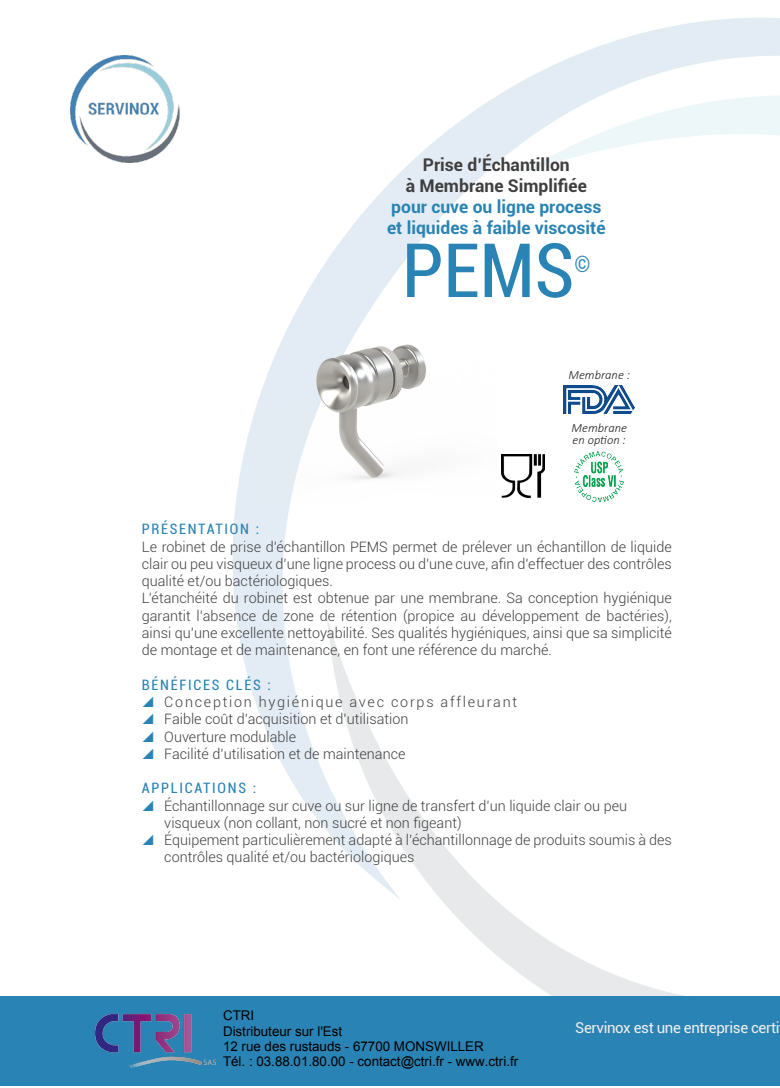
<style>
.page{position:relative;width:780px;height:1088px;background:#fff}
.page>*{position:absolute;margin:0;border:0;box-sizing:border-box;transform-origin:0 0}
.t1{font:condensed 75px "Roboto";color:#2983b4}
.t2{font:condensed 22.5px "Roboto";color:#2983b4}
.t3{font:700 17.5px "Roboto";color:#2983b4}
.t4{font:700 17.5px "Roboto";color:#403f40}
.t5{font:15px "Roboto";letter-spacing:-.025em;color:#f3f0f1}
.t6{font:300 14.38px/17.2px "Roboto";color:#403f40}
.t7{font:condensed 14.38px "Roboto";letter-spacing:.12em;color:#2983b4}
.t8{font:300 14.38px "Roboto";letter-spacing:.12em;color:#403f40}
.t9{font:13.38px/15.4px "Arial";color:#000}
.t10{font:italic 300 12.5px "Calibri";color:#231f20}
</style>
<div class="page">
<img style="left:233px;top:18px;width:547px;height:978px">
<img style="left:252px;top:306px;width:244px;height:195px">
<img style="left:563px;top:385px;width:71px;height:29px">
<img style="left:501px;top:455px;width:43px;height:42px">
<img style="left:574px;top:452px;width:50px;height:49px">
<div style="left:0;top:996px;width:780px;height:89px;background:#2983b4"></div>
<img style="left:95px;top:1013px;width:121px;height:54px">
<img style="left:70px;top:55px;width:110px;height:108px">
<p class="t4" style="left:423px;top:152px;width:148px">Prise d’Échantillon</p>
<p class="t4" style="left:406px;top:173px;width:182px">à Membrane Simplifiée</p>
<p class="t3" style="left:391px;top:194px;width:212px">pour cuve ou ligne process</p>
<p class="t3" style="left:387px;top:215px;width:220px">et liquides à faible viscosité</p>
<p class="t1" style="left:402px;top:218px;width:174px">PEMS</p>
<p class="t2" style="left:574px;top:248px;width:18px">©</p>
<p class="t10" style="left:568px;top:367px;width:63px">Membrane :</p>
<p class="t10" style="left:571px;top:420px;width:57px">Membrane</p>
<p class="t10" style="left:572px;top:432px;width:55px">en option :</p>
<p class="t7" style="left:142px;top:519px;width:119px">PRÉSENTATION :</p>
<p class="t6" style="left:142px;top:537px;width:531px;text-align:justify">Le robinet de prise d’échantillon PEMS permet de prélever un échantillon de liquide clair ou peu visqueux d’une ligne process ou d’une cuve, afin d’effectuer des contrôles qualité et/ou bactériologiques.</p>
<p class="t6" style="left:142px;top:589px;width:531px">L’étanchéité du robinet est obtenue par une membrane. Sa conception hygiénique</p>
<p class="t6" style="left:142px;top:606px;width:531px">garantit l’absence de zone de rétention (propice au développement de bactéries),</p>
<p class="t6" style="left:142px;top:624px;width:531px">ainsi qu’une excellente nettoyabilité. Ses qualités hygiéniques, ainsi que sa simplicité de montage et de maintenance, en font une référence du marché.</p>
<p class="t7" style="left:142px;top:675px;width:130px">BÉNÉFICES CLÉS :</p>
<p class="t8" style="left:164px;top:692px;width:354px">Conception hygiénique avec corps affleurant</p>
<p class="t6" style="left:164px;top:710px;width:245px">Faible coût d’acquisition et d’utilisation</p>
<p class="t6" style="left:164px;top:727px;width:133px">Ouverture modulable</p>
<p class="t6" style="left:164px;top:744px;width:243px">Facilité d’utilisation et de maintenance</p>
<p class="t7" style="left:142px;top:778px;width:116px">APPLICATIONS :</p>
<p class="t6" style="left:164px;top:796px;width:464px">Échantillonnage sur cuve ou sur ligne de transfert d’un liquide clair ou peu</p>
<p class="t6" style="left:164px;top:813px;width:299px">visqueux (non collant, non sucré et non figeant)</p>
<p class="t6" style="left:164px;top:831px;width:509px">Équipement particulièrement adapté à l’échantillonnage de produits soumis à des contrôles qualité et/ou bactériologiques</p>
<p class="t9" style="left:223px;top:1008px;width:297px">CTRI<br>Distributeur sur l'Est<br>12 rue des rustauds - 67700 MONSWILLER<br>Tél. : 03.88.01.80.00 - contact@ctri.fr - www.ctri.fr</p>
<p class="t5" style="left:575px;top:1017px;width:206px">Servinox est une entreprise certi</p>
</div>
